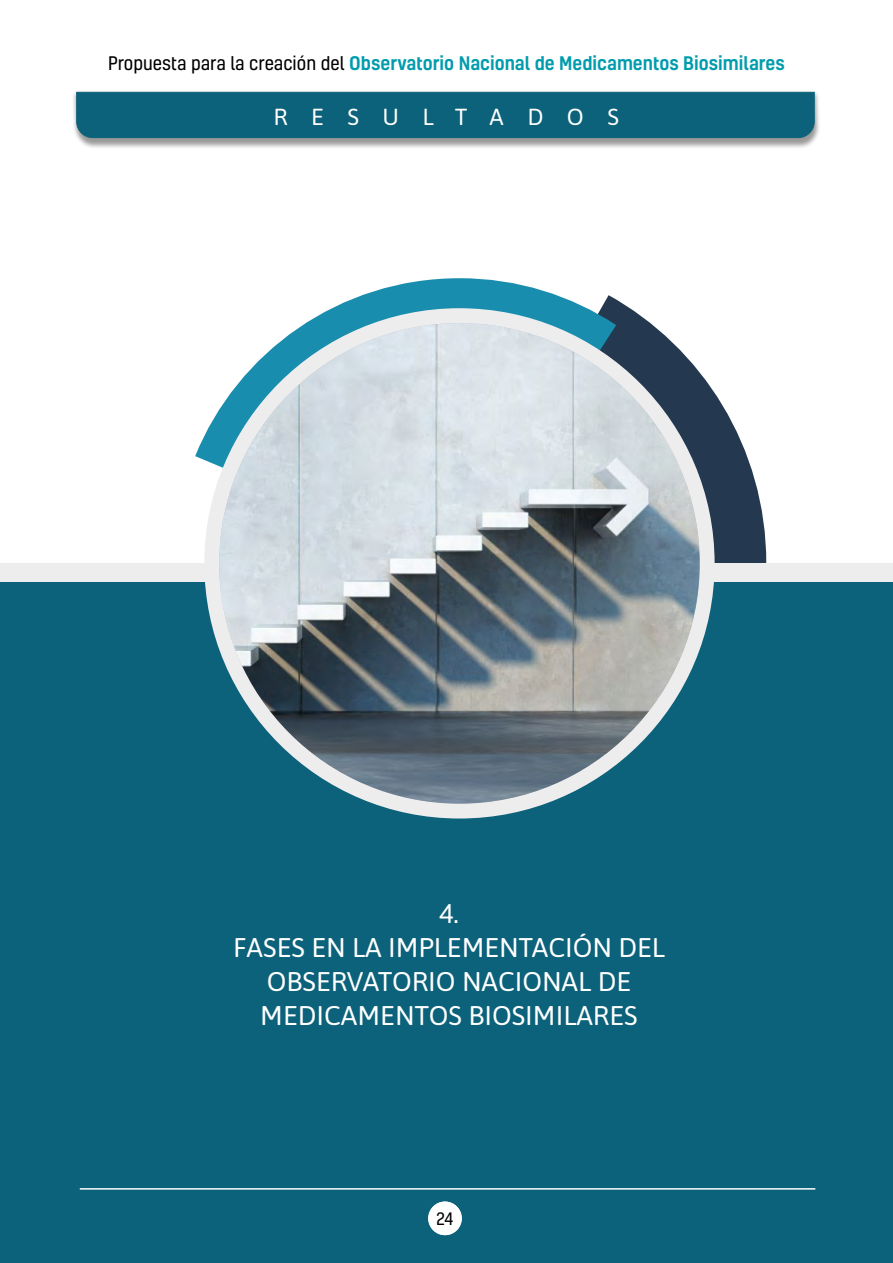
<style>
.page{position:relative;width:893px;height:1263px;background:#fff}
.page>*{position:absolute;margin:0;border:0;box-sizing:border-box;transform-origin:0 0}
.t1{font:27px/33.9px "Asap";color:#fff;text-align:center}
.t2{font:23.25px "Asap";letter-spacing:1.01em;color:#fff}
.t3{font:500 18px "Kelson";color:#009cad}
.t4{font:16.5px "Kelson";color:#000}
.s1{font-weight:400;color:#000}
</style>
<div class="page">
<svg style="left:683px;top:353px;width:84px;height:210px"></svg>
<div style="left:0;top:563px;width:893px;height:19px;background:#ededed"></div>
<div style="left:0;top:582px;width:893px;height:681px;background:#0c627a"></div>
<svg style="left:195px;top:278px;width:488px;height:190px"></svg>
<div style="left:204px;top:308px;width:511px;height:510px;background:#ededed;border-radius:50%"></div>
<img style="left:219px;top:323px;width:481px;height:481px;border-radius:50%">
<svg style="left:73px;top:92px;width:746px;height:56px;background:#bbb"></svg>
<div style="left:76px;top:91px;width:739px;height:47px;background:#0c627a"></div>
<div style="left:428px;top:1201px;width:34px;height:34px;background:#fff;border-radius:50%"></div>
<hr style="left:80px;top:1188px;width:735px;height:1px;background:#fff">
<p class="t3" style="left:108px;top:56px;width:678px"><span class="s1">Propuesta para la creación del</span> Observatorio Nacional de Medicamentos Biosimilares</p>
<p class="t2" style="left:274px;top:103px;width:347px">RESULTADOS</p>
<p class="t1" style="left:233px;top:896px;width:433px">4.<br>FASES EN LA IMPLEMENTACIÓN DEL<br>OBSERVATORIO NACIONAL DE<br>MEDICAMENTOS BIOSIMILARES</p>
<p class="t4" style="left:437px;top:1212px;width:18px">24</p>
</div>
